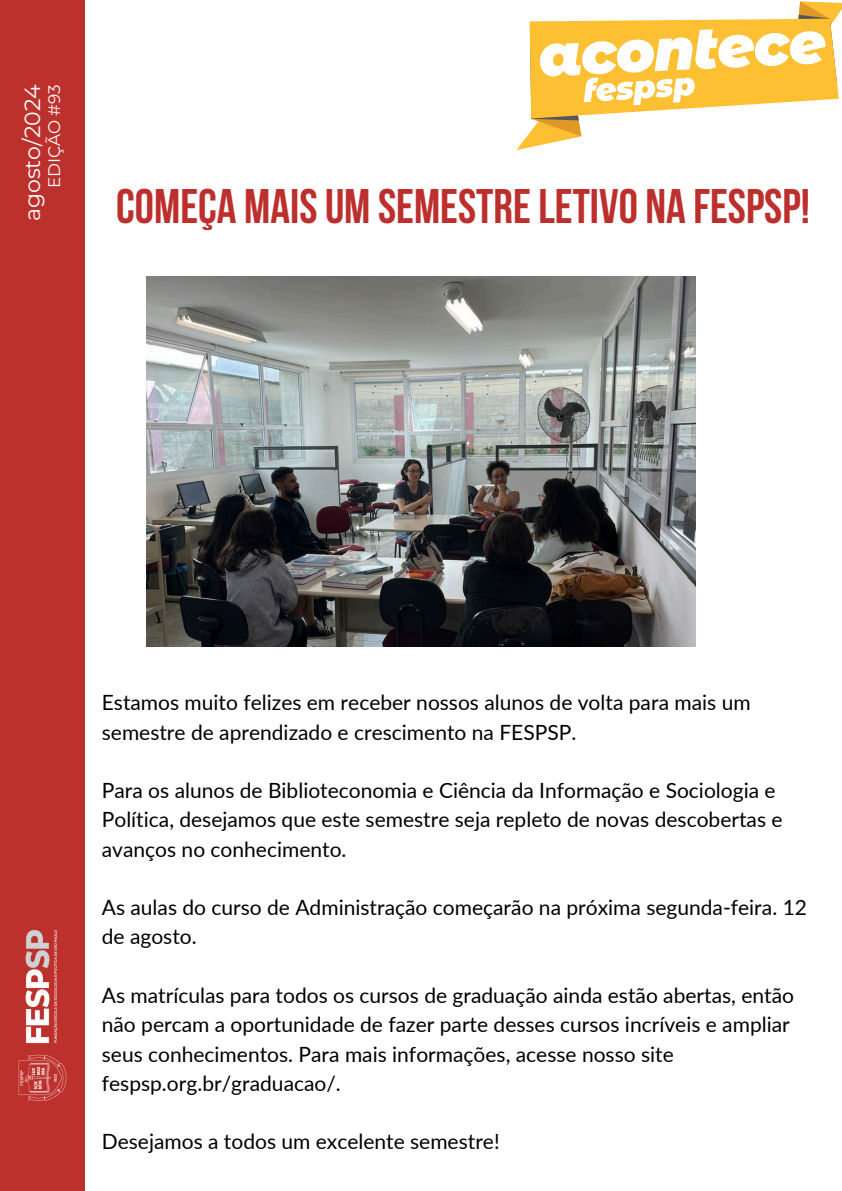
<style>
.page{position:relative;width:842px;height:1191px;background:#fff}
.page>*{position:absolute;margin:0;border:0;box-sizing:border-box;transform-origin:0 0}
.t1{font:48.5px "Bebas Neue";color:#bc2f2c}
.t2{font:22px "Montserrat";color:#fff}
.t3{font:21px/29.2px "Lato";color:#000}
.t4{font:16.8px "Montserrat";color:#fff}
</style>
<div class="page">
<div style="left:0;top:0;width:84px;height:1190px;background:#bd312d"></div>
<img style="left:18px;top:930px;width:49px;height:171px">
<svg style="left:516px;top:1px;width:326px;height:149px"></svg>
<img style="left:147px;top:276px;width:549px;height:370px">
<h2 class="t2" style="left:19px;top:221px;width:138px;rotate:-90deg">agosto/2024</h2>
<h2 class="t4" style="left:44px;top:188px;width:106px;rotate:-90deg">EDIÇÃO #93</h2>
<h2 class="t1" style="left:116px;top:180px;width:695px">COMEÇA MAISUM SEMESTRELETIVO NA FESPSP!</h2>
<p class="t3" style="left:102px;top:687px;width:650px">Estamos muito felizes em receber nossos alunos de volta para mais um semestre de aprendizado e crescimento na FESPSP.</p>
<p class="t3" style="left:102px;top:775px;width:682px">Para os alunos de Biblioteconomia e Ciência da Informação e Sociologia e<br>Política, desejamos que este semestre seja repleto de novas descobertas e avanços no conhecimento.</p>
<h1 class="t3" style="left:102px;top:892px;width:707px">As aulas do curso de Administração começarão na próxima segunda-feira. 12 de agosto.</h1>
<p class="t3" style="left:102px;top:980px;width:694px">As matrículas para todos os cursos de graduação ainda estão abertas, então não percam a oportunidade de fazer parte desses cursos incríveis e ampliar seus conhecimentos. Para mais informações, acesse nosso site fespsp.org.br/graduacao/.</p>
<h2 class="t3" style="left:102px;top:1126px;width:399px">Desejamos a todos um excelente semestre!</h2>
</div>
